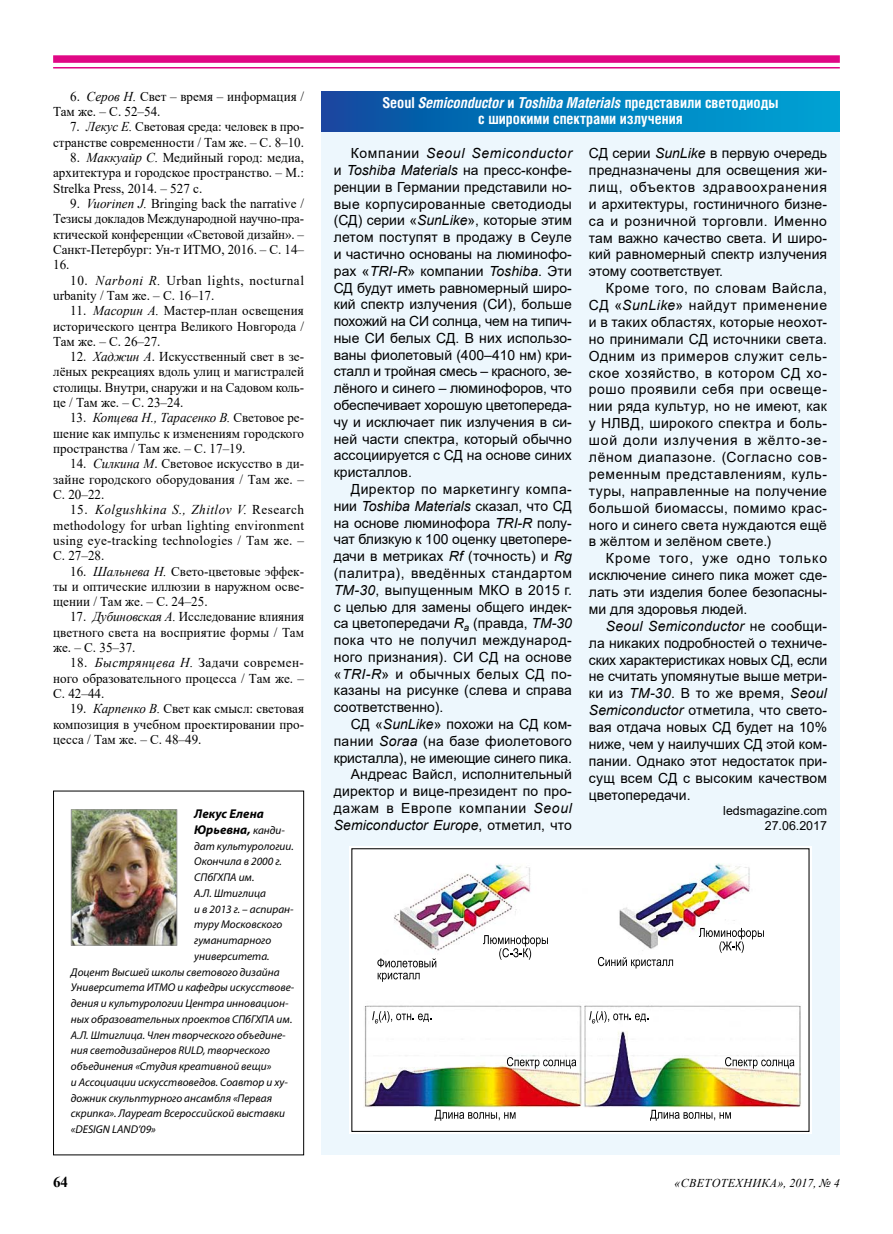
<style>
.page{position:relative;width:893px;height:1234px;background:#fff}
.page>*{position:absolute;margin:0;border:0;box-sizing:border-box;transform-origin:0 0}
.t1{font:700 15px/16.5px "Helios Cond C";color:#fff;text-align:center}
.t2{font:700 15px "Times New Roman";color:#000}
.t3{font:13.95px/16.8px "Arial";letter-spacing:.005em;color:#000;text-align:justify}
.t4{font:13.5px/15.3px "Times New Roman";color:#000;text-align:justify}
.t5{font:13.5px/15.3px "Times New Roman";letter-spacing:.045em;color:#000}
.t6{font:italic 700 12.75px/15.8px "Myriad Pro";color:#000}
.t7{font:12.45px/15px "Arial";color:#000;text-align:right}
.t8{font:italic 12px "Times New Roman";letter-spacing:.035em;color:#000}
.t9{font:italic 11.25px "Myriad Pro";color:#000}
.s1{font-style:italic}
.s2{font-weight:400;font-size:11.25px}
</style>
<div class="page">
<div style="left:53px;top:55px;width:787px;height:8px;background:#e00785"></div>
<hr style="left:53px;top:67px;width:787px;height:1px;background:#e00785">
<div style="left:53px;top:790px;width:251px;height:364px;border:1px solid #000"></div>
<img style="left:73px;top:811px;width:102px;height:132px">
<div style="left:71px;top:809px;width:106px;height:136px;border:1px solid #989898"></div>
<div style="left:321px;top:91px;width:519px;height:1063px;background:#edf7fd"></div>
<svg style="left:321px;top:91px;width:519px;height:40px;background:#027abb"></svg>
<div style="left:349px;top:846px;width:463px;height:287px;background:#fff"></div>
<img style="left:364px;top:863px;width:437px;height:258px">
<svg style="left:435px;top:1109px;width:80px;height:11px"></svg>
<svg style="left:372px;top:1010px;width:59px;height:13px"></svg>
<svg style="left:377px;top:958px;width:59px;height:23px"></svg>
<svg style="left:598px;top:956px;width:75px;height:12px"></svg>
<svg style="left:507px;top:1056px;width:69px;height:12px"></svg>
<svg style="left:483px;top:934px;width:65px;height:25px"></svg>
<svg style="left:699px;top:927px;width:65px;height:25px"></svg>
<svg style="left:589px;top:1010px;width:59px;height:13px"></svg>
<svg style="left:725px;top:1056px;width:69px;height:12px"></svg>
<svg style="left:650px;top:1109px;width:81px;height:11px"></svg>
<p class="t4" style="left:53px;top:88px;width:252px;text-indent:17px">6. <span class="s1">Серов Н.</span> Свет – время – информация /<br>Там же. – С. 52–54.</p>
<p class="t4" style="left:53px;top:119px;width:252px;text-align:right">7. <span class="s1">Лекус Е.</span> Световая среда: человек в про&shy;странстве современности / Там же. – С. 8–10.</p>
<p class="t4" style="left:53px;top:149px;width:252px;text-indent:17px">8. <span class="s1">Маккуайр С.</span> Медийный город: медиа, архитектура и городское пространство. – М.:<br>Strelka Press, 2014. – 527 с.</p>
<p class="t4" style="left:53px;top:195px;width:252px;text-indent:17px">9. <span class="s1">Vuorinen J.</span> Bringing back the narrative / Тезисы докладов Международной научно-пра&shy;ктической конференции «Световой дизайн». – Санкт-Петербург: Ун-т ИТМО, 2016. – С. 14– 16.</p>
<p class="t5" style="left:53px;top:272px;width:252px;text-indent:17px">10. <span class="s1">Narboni R.</span> Urban lights, nocturnal urbanity / Там же. – С. 16–17.</p>
<p class="t4" style="left:53px;top:302px;width:252px;text-indent:17px">11. <span class="s1">Масорин А.</span> Мастер-план освещения исторического центра Великого Новгорода / Там же. – С. 26–27.</p>
<p class="t4" style="left:53px;top:348px;width:252px;text-indent:17px">12. <span class="s1">Хаджин А</span>. Искусственный свет в зе&shy;лёных рекреациях вдоль улиц и магистралей столицы. Внутри, снаружи и на Садовом коль&shy;це / Там же. – С. 23–24.</p>
<p class="t4" style="left:53px;top:409px;width:252px;text-indent:17px">13. <span class="s1">Копцева Н., Тарасенко В.</span> Световое ре&shy;шение как импульс к изменениям городского пространства / Там же. – С. 17–19.</p>
<p class="t4" style="left:53px;top:455px;width:252px;text-indent:17px">14. <span class="s1">Силкина М</span>. Световое искусство в ди&shy;зайне городского оборудования / Там же. – С. 20–22.</p>
<p class="t4" style="left:53px;top:501px;width:252px;text-indent:17px">15. <span class="s1">Kolgushkina S., Zhitlov V.</span> Research methodology for urban lighting environment using eye-tracking technologies / Там же. – С. 27–28.</p>
<p class="t4" style="left:53px;top:562px;width:252px;text-indent:17px">16. <span class="s1">Шальнева Н.</span> Свето-цветовые эффек&shy;ты и оптические иллюзии в наружном осве&shy;щении / Там же. – С. 24–25.</p>
<p class="t4" style="left:53px;top:608px;width:252px;text-indent:17px">17. <span class="s1">Дубиновская А.</span> Исследование влияния цветного света на восприятие формы / Там же. – С. 35–37.</p>
<p class="t4" style="left:53px;top:654px;width:252px;text-indent:17px">18. <span class="s1">Быстрянцева Н.</span> Задачи современ&shy;ного образовательного процесса / Там же. – С. 42–44.</p>
<p class="t4" style="left:53px;top:700px;width:252px;text-indent:17px">19. <span class="s1">Карпенко В.</span> Свет как смысл: световая композиция в учебном проектировании про&shy;цесса / Там же. – С. 48–49.</p>
<p class="t6" style="left:194px;top:805px;width:92px">Лекус Елена<br>Юрьевна, <span class="s2">канди-</span></p>
<p class="t9" style="left:194px;top:838px;width:101px">дат культурологии.</p>
<p class="t9" style="left:194px;top:854px;width:89px">Окончила в 2000 г.</p>
<p class="t9" style="left:194px;top:870px;width:62px">СПбГХПА им.</p>
<p class="t9" style="left:194px;top:885px;width:73px">А.Л. Штиглица</p>
<p class="t9" style="left:194px;top:901px;width:101px">и в 2013 г. – аспиран-</p>
<p class="t9" style="left:194px;top:917px;width:90px">туру Московского</p>
<p class="t9" style="left:194px;top:933px;width:78px">гуманитарного</p>
<p class="t9" style="left:194px;top:948px;width:77px">университета.</p>
<p class="t9" style="left:71px;top:964px;width:210px">Доцент Высшей школы светового дизайна</p>
<p class="t9" style="left:71px;top:980px;width:225px">Университета ИТМО и кафедры искусствове-</p>
<p class="t9" style="left:71px;top:996px;width:219px">дения и культурологии Центра инновацион-</p>
<p class="t9" style="left:71px;top:1011px;width:223px">ных образовательных проектов СПбГХПА им.</p>
<p class="t9" style="left:71px;top:1027px;width:216px">А.Л. Штиглица. Член творческого объедине-</p>
<p class="t9" style="left:71px;top:1043px;width:201px">ния светодизайнеров RULD, творческого</p>
<p class="t9" style="left:71px;top:1059px;width:202px">объединения «Студия креативной вещи»</p>
<p class="t9" style="left:71px;top:1074px;width:218px">и Ассоциации искусствоведов. Соавтор и ху-</p>
<p class="t9" style="left:71px;top:1090px;width:203px">дожник скульптурного ансамбля «Первая</p>
<p class="t9" style="left:71px;top:1106px;width:216px">скрипка». Лауреат Всероссийской выставки</p>
<p class="t9" style="left:71px;top:1122px;width:86px">«DESIGN LAND’09»</p>
<p class="t1" style="left:382px;top:94px;width:397px">Seoul <span class="s1">Semiconductor</span> и <span class="s1">Toshiba Materials</span> представили светодиоды с широкими спектрами излучения</p>
<p class="t3" style="left:334px;top:145px;width:240px;text-indent:17px">Компании <span class="s1">Seoul Semiconductor </span>и <span class="s1">Toshiba Materials</span> на пресс-конфе&shy;ренции в Германии представили но&shy;вые корпусированные светодиоды (СД) серии «<span class="s1">SunLike</span>», которые этим летом поступят в продажу в Сеуле и частично основаны на люминофо&shy;рах «<span class="s1">TRI-R</span>» компании <span class="s1">Toshiba</span>. Эти СД будут иметь равномерный широ&shy;кий спектр излучения (СИ), больше похожий на СИ солнца, чем на типич&shy;ные СИ белых СД. В них использо&shy;ваны фиолетовый (400–410 нм) кри&shy;сталл и тройная смесь – красного, зе&shy;лёного и синего – люминофоров, что обеспечивает хорошую цветопереда&shy;чу и исключает пик излучения в си&shy;ней части спектра, который обычно ассоциируется с СД на основе синих кристаллов.</p>
<p class="t3" style="left:334px;top:480px;width:240px;text-indent:17px">Директор по маркетингу компа&shy;нии <span class="s1">Toshiba Materials</span> сказал, что СД на основе люминофора <span class="s1">TRI-R</span> полу&shy;чат близкую к 100 оценку цветопере&shy;дачи в метриках <span class="s1">Rf</span> (точность) и <span class="s1">Rg </span>(палитра), введённых стандартом <span class="s1">TM‑30</span>, выпущенным МКО в 2015 г. с целью для замены общего индек&shy;са цветопередачи <span class="s1">R</span><sub>a</sub> (правда, <span class="s1">TM‑30 </span>пока что не получил международ&shy;ного признания). СИ СД на основе «<span class="s1">TRI-R</span>» и обычных белых СД по&shy;казаны на рисунке (слева и справа соответственно).</p>
<p class="t3" style="left:334px;top:715px;width:240px;text-align:right">СД «<span class="s1">SunLike</span>» похожи на СД ком&shy;пании <span class="s1">Soraa</span> (на базе фиолетового кристалла), не имеющие синего пика.<br>Андреас Вайсл, исполнительный директор и вице-президент по про&shy;дажам в Европе компании <span class="s1">Seoul Semiconductor Europe</span>, отметил, что</p>
<p class="t3" style="left:589px;top:145px;width:240px">СД серии <span class="s1">SunLike</span> в первую очередь предназначены для освещения жи&shy;лищ, объектов здравоохранения и архитектуры, гостиничного бизне&shy;са и розничной торговли. Именно там важно качество света. И широ&shy;кий равномерный спектр излучения этому соответствует.</p>
<p class="t3" style="left:589px;top:280px;width:240px;text-indent:17px">Кроме того, по словам Вайсла, СД «<span class="s1">SunLike</span>» найдут применение и в таких областях, которые неохот&shy;но принимали СД источники света.<br>Одним из примеров служит сель&shy;ское хозяйство, в котором СД хо&shy;рошо проявили себя при освеще&shy;нии ряда культур, но не имеют, как у НЛВД, широкого спектра и боль&shy;шой доли излучения в жёлто-зе&shy;лёном диапазоне. (Согласно сов&shy;ременным представлениям, куль&shy;туры, направленные на получение большой биомассы, помимо крас&shy;ного и синего света нуждаются ещё в жёлтом и зелёном свете.)</p>
<p class="t3" style="left:589px;top:549px;width:240px;text-indent:17px">Кроме того, уже одно только исключение синего пика может сде&shy;лать эти изделия более безопасны&shy;ми для здоровья людей.</p>
<p class="t3" style="left:589px;top:617px;width:240px;text-indent:17px"><span class="s1">Seoul Semiconductor</span> не сообщи&shy;ла никаких подробностей о техниче&shy;ских характеристиках новых СД, если не считать упомянутые выше метри&shy;ки из <span class="s1">ТМ‑30</span>. В то же время, <span class="s1">Seoul Semiconductor</span> отметила, что свето&shy;вая отдача новых СД будет на 10% ниже, чем у наилучших СД этой ком&shy;пании. Однако этот недостаток при&shy;сущ всем СД с высоким качеством цветопередачи.</p>
<p class="t7" style="left:723px;top:802px;width:105px">ledsmagazine.com<br>27.06.2017</p>
<p class="t2" style="left:53px;top:1170px;width:16px">64</p>
<p class="t8" style="left:674px;top:1174px;width:167px">«СВЕТОТЕХНИКА», 2017, № 4</p>
</div>
